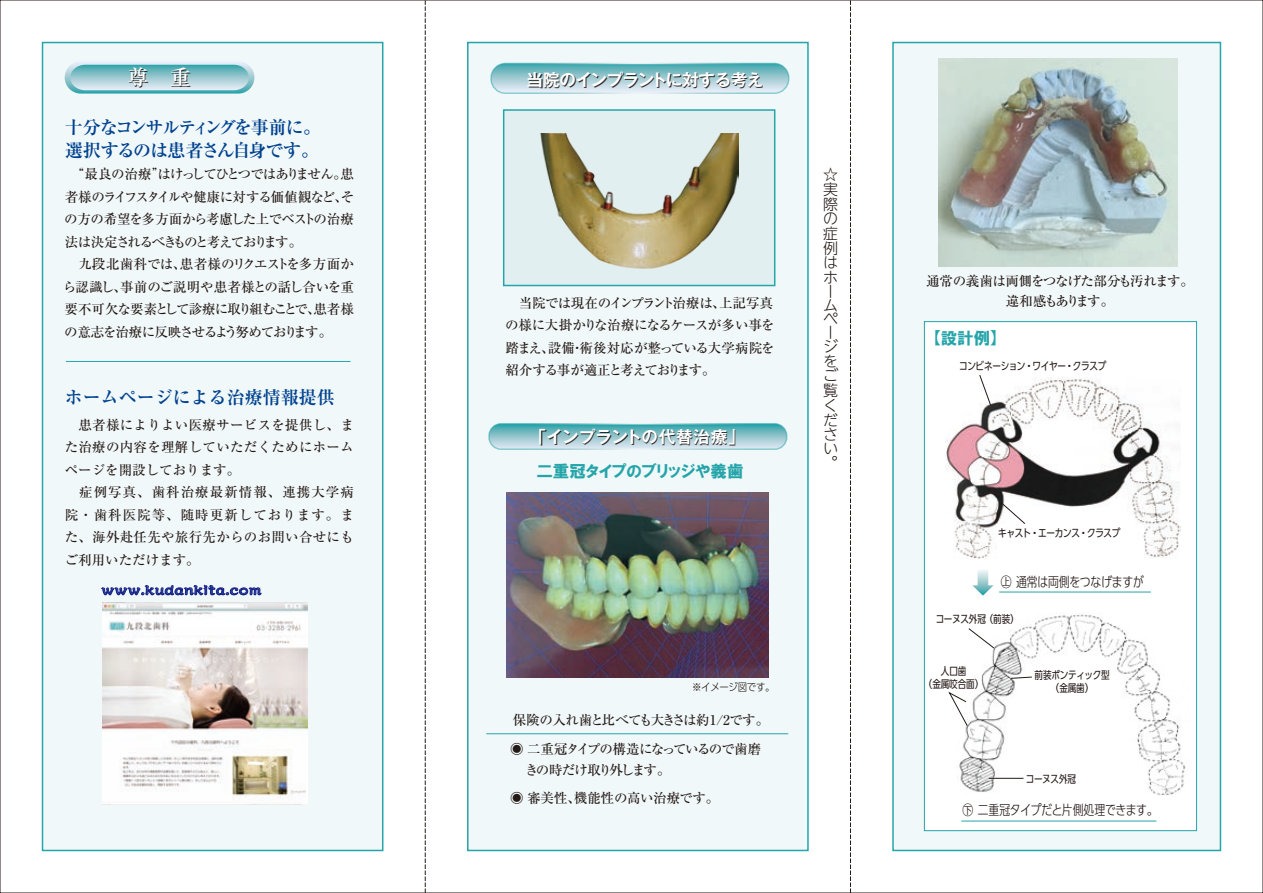
<style>
.page{position:relative;width:1263px;height:893px;background:#fff}
.page>*{position:absolute;margin:0;border:0;box-sizing:border-box;transform-origin:0 0}
.t1{font:700 21px "Ryumin Pro";color:#231916}
.t2{font:700 18px/22.5px "Ryumin Pro";letter-spacing:-.085em;color:#004290}
.t3{font:700 18px "Ryumin Pro";color:#004290}
.t4{font:16.5px "HGP Soei Kakugothic UB";color:#25a5aa}
.t5{font:700 16.5px "Gothic MB101 Pr 6 De";letter-spacing:-.025em;color:#231916}
.t6{font:700 16.5px "Gothic MB101 Pr 6 De";letter-spacing:.02em;color:#231916}
.t7{font:300 15px/14.4px "UD Shin M Go Pro";color:#231916}
.t8{font:500 13.5px/22.5px "Ryumin Pro";letter-spacing:-.07em;color:#231916}
.t9{font:500 13.5px/22.5px "Ryumin Pro";letter-spacing:.02em;color:#231916}
.t10{font:500 13.5px/22.5px "Ryumin Pro";letter-spacing:-.025em;color:#231916}
.t11{font:500 13.5px/28.5px "Ryumin Pro";letter-spacing:-.065em;color:#231916}
.t12{font:300 13.5px "UD Shin Go C Oeiz Pr 6";color:#231916}
.t13{font:500 13.5px/19.5px "Ryumin Pro";letter-spacing:-.06em;color:#231916;text-align:center}
.t14{font:700 12px "Kaisho MCBK1 Pro De";letter-spacing:.05em;color:#004290;scale:1.11 1}
.t15{font:10.8px/13.2px "UD Shin Go C Oeiz Pr 6";letter-spacing:-.025em;color:#231916;text-align:center}
.t16{font:300 10.5px "UD Shin Go C Oniz Pr 6";letter-spacing:-.035em;color:#231916}
.s1{font-family:"Koz Go Pr 6 N"}
</style>
<div class="page">
<div style="left:892px;top:42px;width:329px;height:809px;background:#f1f8f9;border:2px solid #25a5aa"></div>
<div style="left:467px;top:42px;width:342px;height:809px;background:#f1f8f9;border:2px solid #25a5aa"></div>
<hr style="left:486px;top:733px;width:302px;height:1px;background:#25a5aa">
<svg style="left:491px;top:424px;width:296px;height:24px;background:#90c5cd"></svg>
<div style="left:488px;top:423px;width:299px;height:27px;border:2px solid #fff;border-radius:12px"></div>
<div style="left:503px;top:109px;width:272px;height:177px;background:#e1eff0;border:2px solid #25a5aa"></div>
<img style="left:506px;top:492px;width:262px;height:185px">
<img style="left:938px;top:59px;width:240px;height:208px">
<div style="left:924px;top:321px;width:273px;height:510px;background:#fff;border:1px solid #25a5aa"></div>
<img style="left:946px;top:377px;width:235px;height:181px">
<img style="left:959px;top:614px;width:227px;height:181px">
<svg style="left:979px;top:375px;width:12px;height:31px"></svg>
<svg style="left:1001px;top:503px;width:24px;height:21px"></svg>
<svg style="left:968px;top:628px;width:26px;height:21px"></svg>
<svg style="left:948px;top:692px;width:20px;height:34px"></svg>
<svg style="left:1010px;top:677px;width:22px;height:2px"></svg>
<hr style="left:989px;top:778px;width:34px;height:1px;background:#231916">
<svg style="left:972px;top:570px;width:21px;height:26px"></svg>
<hr style="left:999px;top:592px;width:152px;height:1px;background:#25a5aa">
<hr style="left:961px;top:821px;width:195px;height:1px;background:#25a5aa">
<svg style="left:425px;top:0;width:1px;height:893px"></svg>
<svg style="left:850px;top:0;width:1px;height:893px"></svg>
<div style="left:42px;top:42px;width:341px;height:809px;background:#f1f8f9;border:2px solid #25a5aa"></div>
<hr style="left:66px;top:361px;width:285px;height:1px;background:#25a5aa">
<img style="left:540px;top:133px;width:198px;height:136px">
<svg style="left:493px;top:63px;width:296px;height:30px;background:#a0ccd4"></svg>
<div style="left:490px;top:63px;width:299px;height:31px;border:2px solid #fff;border-radius:14px"></div>
<svg style="left:65px;top:61px;width:189px;height:33px"></svg>
<svg style="left:70px;top:65px;width:179px;height:25px;background:#97c9d1"></svg>
<svg style="left:101px;top:584px;width:160px;height:12px"></svg>
<img style="left:102px;top:602px;width:205px;height:202px">
<h1 class="t1" style="left:129px;top:62px;width:64px">尊　重</h1>
<h2 class="t2" style="left:65px;top:115px;width:258px">十分なコンサルティングを事前に。選択するのは患者さん自身です。</h2>
<p class="t8" style="left:63px;top:162px;width:293px;text-indent:8px">“最良の治療”はけっしてひとつではありません。患者様のライフスタイルや健康に対する価値観など、その方の希望を多方面から考慮した上でベストの治療法は決定されるべきものと考えております。<br>　九段北歯科では、患者様のリクエストを多方面から認識し、事前のご説明や患者様との話し合いを重要不可欠な要素として診療に取り組むことで、患者様の意志を治療に反映させるよう努めております。</p>
<h2 class="t3" style="left:65px;top:383px;width:272px">ホームページによる治療情報提供</h2>
<p class="t9" style="left:65px;top:413px;width:291px;text-indent:14px">患者様によりよい医療サービスを提供し、また治療の内容を理解していただくためにホームページを開設しております。<br>　症例写真、歯科治療最新情報、連携大学病院・歯科医院等、随時更新しております。また、海外赴任先や旅行先からのお問い合せにもご利用いただけます。</p>
<p class="t14" style="left:101px;top:580px;width:145px">www.kudankita.com</p>
<p class="t5" style="left:527px;top:67px;width:238px">当院のインプラントに対する考え</p>
<p class="t10" style="left:505px;top:291px;width:271px;text-align:justify">　当院では現在のインプラント治療は、上記写真の様に大掛かりな治療になるケースが多い事を踏まえ、設備・術後対応が整っている大学病院を紹介する事が適正と考えております。</p>
<p class="t6" style="left:530px;top:424px;width:217px">「インプラントの代替治療」</p>
<p class="t4" style="left:536px;top:463px;width:209px">二重冠タイプのブリッジや義歯</p>
<p class="t7" style="left:823px;top:166px;width:17px">☆実際の症例はホームページをご覧ください。</p>
<p class="t16" style="left:692px;top:679px;width:84px">※イメージ図です。</p>
<p class="t11" style="left:510px;top:705px;width:261px">保険の入れ歯と比べても大きさは約1/2です。◉ 二重冠タイプの構造になっているので歯磨</p>
<p class="t10" style="left:510px;top:754px;width:211px;line-height:28.5px;text-indent:15px">きの時だけ取り外します。<br>◉ 審美性、機能性の高い治療です。</p>
<p class="t13" style="left:926px;top:270px;width:269px">通常の義歯は両側をつなげた部分も汚れます。違和感もあります。</p>
<p class="t4" style="left:924px;top:330px;width:84px"><span class="s1">【</span>設計例<span class="s1">】</span></p>
<p class="t15" style="left:959px;top:358px;width:149px">コンビネーション・ワイヤー・クラスプ</p>
<p class="t15" style="left:998px;top:526px;width:124px">キャスト・エーカンス・クラスプ</p>
<p class="t12" style="left:1001px;top:572px;width:145px">㊤ 通常は両側をつなげますが</p>
<p class="t15" style="left:936px;top:612px;width:85px">コーヌス外冠（前装）</p>
<p class="t15" style="left:924px;top:664px;width:61px">人口歯<br>（金属咬合面）</p>
<p class="t15" style="left:1034px;top:668px;width:77px">前装ポンティック型（金属歯）</p>
<p class="t15" style="left:1026px;top:772px;width:52px">コーヌス外冠</p>
<p class="t12" style="left:962px;top:800px;width:197px">㊦ 二重冠タイプだと片側処理できます。</p>
</div>
